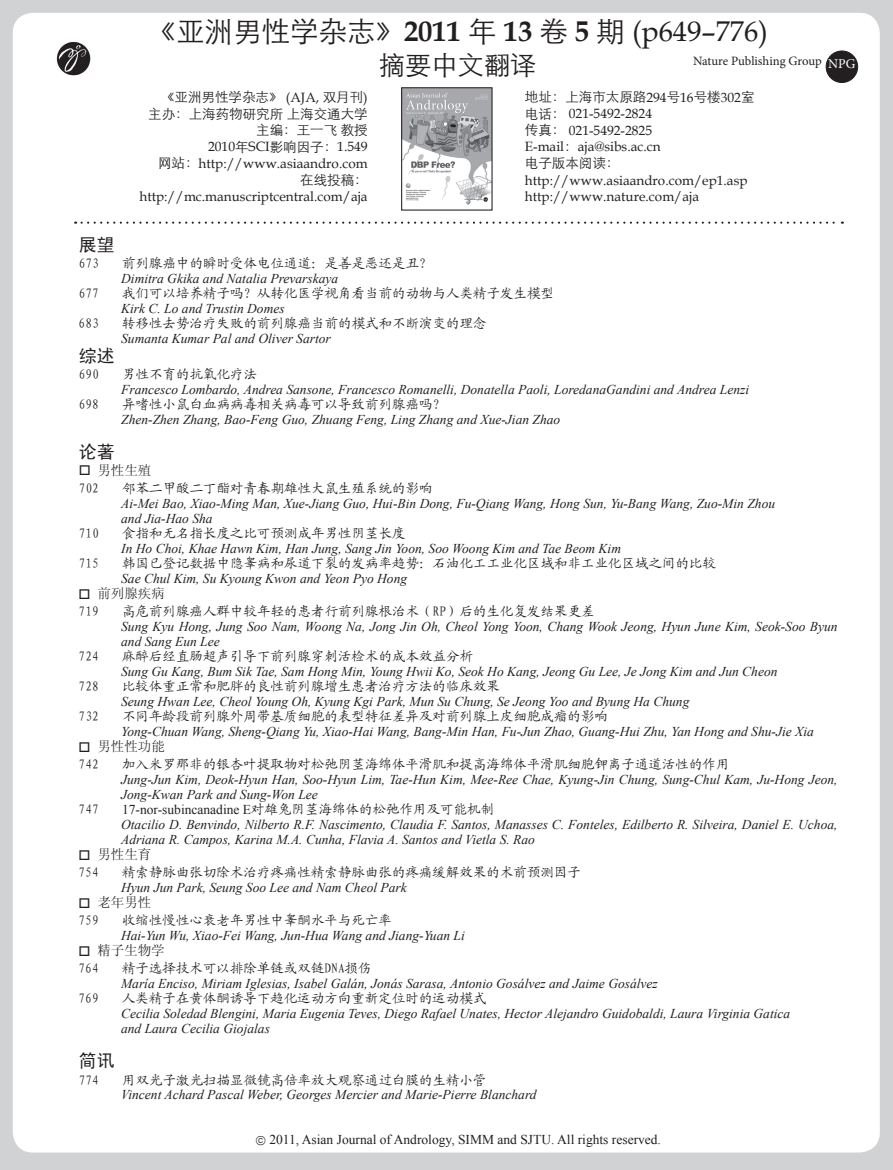
<style>
.page{position:relative;width:893px;height:1170px;background:#fff}
.page>*{position:absolute;margin:0;border:0;box-sizing:border-box;transform-origin:0 0}
.t1{font:28.5px "ST Xihei";color:#231f20}
.t2{font:26.25px "ST Xihei";color:#231f20}
.t3{font:18px "Sim Hei";color:#231f20}
.t4{font:italic 13.5px/15px "Times New Roman";color:#231f20}
.t5{font:13.5px "Kai Ti GB2312";color:#231f20}
.t6{font:13.5px/16.5px "Book Antiqua";color:#231f20}
.t7{font:13.5px/16.5px "ST Xihei";color:#231f20;text-align:right}
.t8{font:13.5px "Times New Roman";color:#231f20}
.t9{font:13.5px "Sim Sun";color:#231f20}
.t10{font:12.75px "Minion Pro";letter-spacing:-.005em;color:#231f20}
.t11{font:12px "Kai Ti GB2312";color:#231f20}
.s1{font-family:"Book Antiqua";font-weight:700}
.s2{font-family:"Book Antiqua"}
.s3{font-family:"ST Xihei"}
.s4{font-size:13.5px;color:#fff}
.s5{font-style:normal}
.s6{font-family:"Kai Ti GB2312";font-style:normal}
</style>
<div class="page">
<div style="left:0;top:0;width:893px;height:1169px;background:#d1d2d4"></div>
<div style="left:13px;top:13px;width:867px;height:1139px;background:#fff;border-radius:20px"></div>
<svg style="left:82px;top:221px;width:761px;height:3px"></svg>
<img style="left:56px;top:42px;width:35px;height:33px">
<div style="left:826px;top:51px;width:32px;height:31px;background:#231f20;border-radius:50%"></div>
<div style="left:826px;top:51px;width:32px;height:32px;border:1px solid #231f20;border-radius:50%"></div>
<img style="left:403px;top:89px;width:88px;height:116px">
<div style="left:401px;top:87px;width:92px;height:123px;border:1px solid #231f20"></div>
<h1 class="t1" style="left:148px;top:10px;width:622px">《亚洲男性学杂志》<span class="s1">2011</span> 年 <span class="s1">13</span> 卷 <span class="s1">5</span> 期 <span class="s2">(p649–776)</span></h1>
<h2 class="t2" style="left:379px;top:45px;width:159px">摘要中文翻译</h2>
<p class="t7" style="left:148px;top:88px;width:221px">《亚洲男性学杂志》 <span class="s2">(AJA,</span> 双月刊<span class="s2">)</span>主办：上海药物研究所 上海交通大学主编：王一飞 教授</p>
<p class="t6" style="left:158px;top:138px;width:211px;text-align:right">2010<span class="s3">年</span>SCI<span class="s3">影响因子：</span>1.549<br><span class="s3">网站：</span>http://www.asiaandro.com</p>
<p class="t7" style="left:300px;top:170px;width:69px">在线投稿：</p>
<p class="t6" style="left:139px;top:188px;width:230px">http://mc.manuscriptcentral.com/aja</p>
<p class="t10" style="left:693px;top:52px;width:164px">Nature Publishing Group <span class="s4">NPG</span></p>
<p class="t11" style="left:308px;top:57px;width:235px">《亚洲男科学杂志》2007年9卷2期 中文摘要</p>
<p class="t7" style="left:525px;top:88px;width:231px">地址：上海市太原路<span class="s2">294</span>号<span class="s2">16</span>号楼<span class="s2">302</span>室</p>
<p class="t6" style="left:525px;top:105px;width:137px"><span class="s3">电话：</span> 021-5492-2824<span class="s3">传真：</span> 021-5492-2825<br>E-mail<span class="s3">：</span>aja@sibs.ac.cn</p>
<p class="t7" style="left:525px;top:154px;width:96px">电子版本阅读：</p>
<p class="t6" style="left:525px;top:171px;width:224px">http://www.asiaandro.com/ep1.asp http://www.nature.com/aja</p>
<h3 class="t3" style="left:79px;top:235px;width:37px">展望</h3>
<p class="t5" style="left:79px;top:256px;width:22px">673</p>
<p class="t5" style="left:122px;top:256px;width:312px">前列腺癌中的瞬时受体电位通道：是善是恶还是丑？</p>
<p class="t4" style="left:121px;top:270px;width:218px">Dimitra Gkika and Natalia Prevarskaya</p>
<p class="t5" style="left:79px;top:286px;width:22px">677</p>
<p class="t5" style="left:122px;top:286px;width:433px">我们可以培养精子吗？从转化医学视角看当前的动物与人类精子发生模型</p>
<p class="t4" style="left:121px;top:300px;width:165px">Kirk C. Lo and Trustin Domes</p>
<p class="t5" style="left:79px;top:316px;width:22px">683</p>
<p class="t5" style="left:122px;top:316px;width:366px">转移性去势治疗失败的前列腺癌当前的模式和不断演变的理念</p>
<p class="t4" style="left:121px;top:330px;width:211px">Sumanta Kumar Pal and Oliver Sartor</p>
<h3 class="t3" style="left:79px;top:346px;width:37px">综述</h3>
<p class="t5" style="left:79px;top:367px;width:22px">690</p>
<p class="t5" style="left:122px;top:367px;width:136px">男性不育的抗氧化疗法</p>
<p class="t4" style="left:121px;top:381px;width:629px">Francesco Lombardo, Andrea Sansone, Francesco Romanelli, Donatella Paoli, LoredanaGandini and Andrea Lenzi</p>
<p class="t5" style="left:79px;top:397px;width:22px">698</p>
<p class="t5" style="left:122px;top:397px;width:325px">异嗜性小鼠白血病病毒相关病毒可以导致前列腺癌吗？</p>
<p class="t4" style="left:121px;top:411px;width:441px">Zhen-Zhen Zhang, Bao-Feng Guo, Zhuang Feng, Ling Zhang and Xue-Jian Zhao</p>
<h3 class="t3" style="left:79px;top:442px;width:37px">论著</h3>
<p class="t9" style="left:79px;top:463px;width:74px">□ 男性生殖</p>
<p class="t5" style="left:79px;top:481px;width:22px">702</p>
<p class="t5" style="left:122px;top:481px;width:312px">邻苯二甲酸二丁酯对青春期雄性大鼠生殖系统的影响</p>
<p class="t4" style="left:121px;top:495px;width:655px">Ai-Mei Bao, Xiao-Ming Man, Xue-Jiang Guo, Hui-Bin Dong, Fu-Qiang Wang, Hong Sun, Yu-Bang Wang, Zuo-Min Zhou and Jia-Hao Sha</p>
<p class="t5" style="left:79px;top:526px;width:22px">710</p>
<p class="t5" style="left:122px;top:526px;width:285px">食指和无名指长度之比可预测成年男性阴茎长度</p>
<p class="t4" style="left:121px;top:540px;width:501px">In Ho Choi, Khae Hawn Kim, Han Jung, Sang Jin Yoon, Soo Woong Kim and Tae Beom Kim</p>
<p class="t5" style="left:79px;top:556px;width:22px">715</p>
<p class="t5" style="left:122px;top:556px;width:595px">韩国已登记数据中隐睾病和尿道下裂的发病率趋势：石油化工工业化区域和非工业化区域之间的比较</p>
<p class="t4" style="left:121px;top:570px;width:288px">Sae Chul Kim, Su Kyoung Kwon and Yeon Pyo Hong</p>
<p class="t9" style="left:79px;top:586px;width:88px">□ 前列腺疾病</p>
<p class="t5" style="left:79px;top:604px;width:22px">719</p>
<p class="t5" style="left:122px;top:604px;width:474px">高危前列腺癌人群中较年轻的患者行前列腺根治术（RP）后的生化复发结果更差</p>
<p class="t4" style="left:121px;top:618px;width:718px">Sung Kyu Hong, Jung Soo Nam, Woong Na, Jong Jin Oh, Cheol Yong Yoon, Chang Wook Jeong, Hyun June Kim, Seok-Soo Byun and Sang Eun Lee</p>
<p class="t5" style="left:79px;top:649px;width:22px">724</p>
<p class="t5" style="left:122px;top:649px;width:352px">麻醉后经直肠超声引导下前列腺穿刺活检术的成本效益分析</p>
<p class="t4" style="left:121px;top:663px;width:658px">Sung Gu Kang, Bum Sik Tae, Sam Hong Min, Young Hwii Ko, Seok Ho Kang, Jeong Gu Lee, Je Jong Kim and Jun Cheon</p>
<p class="t5" style="left:79px;top:679px;width:22px">728</p>
<p class="t5" style="left:122px;top:679px;width:379px">比较体重正常和肥胖的良性前列腺增生患者治疗方法的临床效果</p>
<p class="t4" style="left:121px;top:693px;width:570px">Seung Hwan Lee, Cheol Young Oh, Kyung Kgi Park, Mun Su Chung, Se Jeong Yoo and Byung Ha Chung</p>
<p class="t5" style="left:79px;top:709px;width:22px">732</p>
<p class="t5" style="left:122px;top:709px;width:487px">不同年龄段前列腺外周带基质细胞的表型特征差异及对前列腺上皮细胞成瘤的影响</p>
<p class="t4" style="left:121px;top:723px;width:694px">Yong-Chuan Wang, Sheng-Qiang Yu, Xiao-Hai Wang, Bang-Min Han, Fu-Jun Zhao, Guang-Hui Zhu, Yan Hong and Shu-Jie Xia</p>
<p class="t9" style="left:79px;top:739px;width:88px">□ 男性性功能</p>
<p class="t5" style="left:79px;top:757px;width:22px">742</p>
<p class="t5" style="left:122px;top:757px;width:609px">加入米罗那非的银杏叶提取物对松弛阴茎海绵体平滑肌和提高海绵体平滑肌细胞钾离子通道活性的作用</p>
<p class="t4" style="left:121px;top:771px;width:718px">Jung-Jun Kim, Deok-Hyun Han, Soo-Hyun Lim, Tae-Hun Kim, Mee-Ree Chae, Kyung-Jin Chung, Sung-Chul Kam, Ju-Hong Jeon,<br>Jong-Kwan Park and Sung-Won Lee</p>
<p class="t5" style="left:79px;top:802px;width:22px">747</p>
<p class="t4" style="left:121px;top:801px;width:718px"><span class="s5">17-nor-subincanadine E</span><span class="s6">对雄兔阴茎海绵体的松弛作用及可能机制<br></span>Otacilio D. Benvindo, Nilberto R.F. Nascimento, Claudia F. Santos, Manasses C. Fonteles, Edilberto R. Silveira, Daniel E. Uchoa,<br>Adriana R. Campos, Karina M.A. Cunha, Flavia A. Santos and Vietla S. Rao</p>
<p class="t9" style="left:79px;top:847px;width:74px">□ 男性生育</p>
<p class="t5" style="left:79px;top:865px;width:22px">754</p>
<p class="t5" style="left:122px;top:865px;width:460px">精索静脉曲张切除术治疗疼痛性精索静脉曲张的疼痛缓解效果的术前预测因子</p>
<p class="t4" style="left:121px;top:879px;width:287px">Hyun Jun Park, Seung Soo Lee and Nam Cheol Park</p>
<p class="t9" style="left:79px;top:895px;width:74px">□ 老年男性</p>
<p class="t5" style="left:79px;top:913px;width:22px">759</p>
<p class="t5" style="left:122px;top:913px;width:272px">收缩性慢性心衰老年男性中睾酮水平与死亡率</p>
<p class="t4" style="left:121px;top:927px;width:345px">Hai-Yun Wu, Xiao-Fei Wang, Jun-Hua Wang and Jiang-Yuan Li</p>
<p class="t9" style="left:79px;top:943px;width:88px">□ 精子生物学</p>
<p class="t5" style="left:79px;top:961px;width:22px">764</p>
<p class="t5" style="left:122px;top:961px;width:251px">精子选择技术可以排除单链或双链DNA损伤</p>
<p class="t4" style="left:121px;top:975px;width:538px">María Enciso, Miriam Iglesias, Isabel Galán, Jonás Sarasa, Antonio Gosálvez and Jaime Gosálvez</p>
<p class="t5" style="left:79px;top:991px;width:22px">769</p>
<p class="t5" style="left:122px;top:991px;width:366px">人类精子在黄体酮诱导下趋化运动方向重新定位时的运动模式</p>
<p class="t4" style="left:121px;top:1005px;width:671px">Cecilia Soledad Blengini, Maria Eugenia Teves, Diego Rafael Unates, Hector Alejandro Guidobaldi, Laura Virginia Gatica and Laura Cecilia Giojalas</p>
<h3 class="t3" style="left:79px;top:1051px;width:37px">简讯</h3>
<p class="t5" style="left:79px;top:1072px;width:22px">774</p>
<p class="t5" style="left:122px;top:1072px;width:366px">用双光子激光扫描显微镜高倍率放大观察通过白膜的生精小管</p>
<p class="t4" style="left:121px;top:1086px;width:417px">Vincent Achard Pascal Weber, Georges Mercier and Marie-Pierre Blanchard</p>
<p class="t8" style="left:269px;top:1130px;width:393px">2011, Asian Journal of Andrology, SIMM and SJTU. All rights reserved.</p>
</div>
